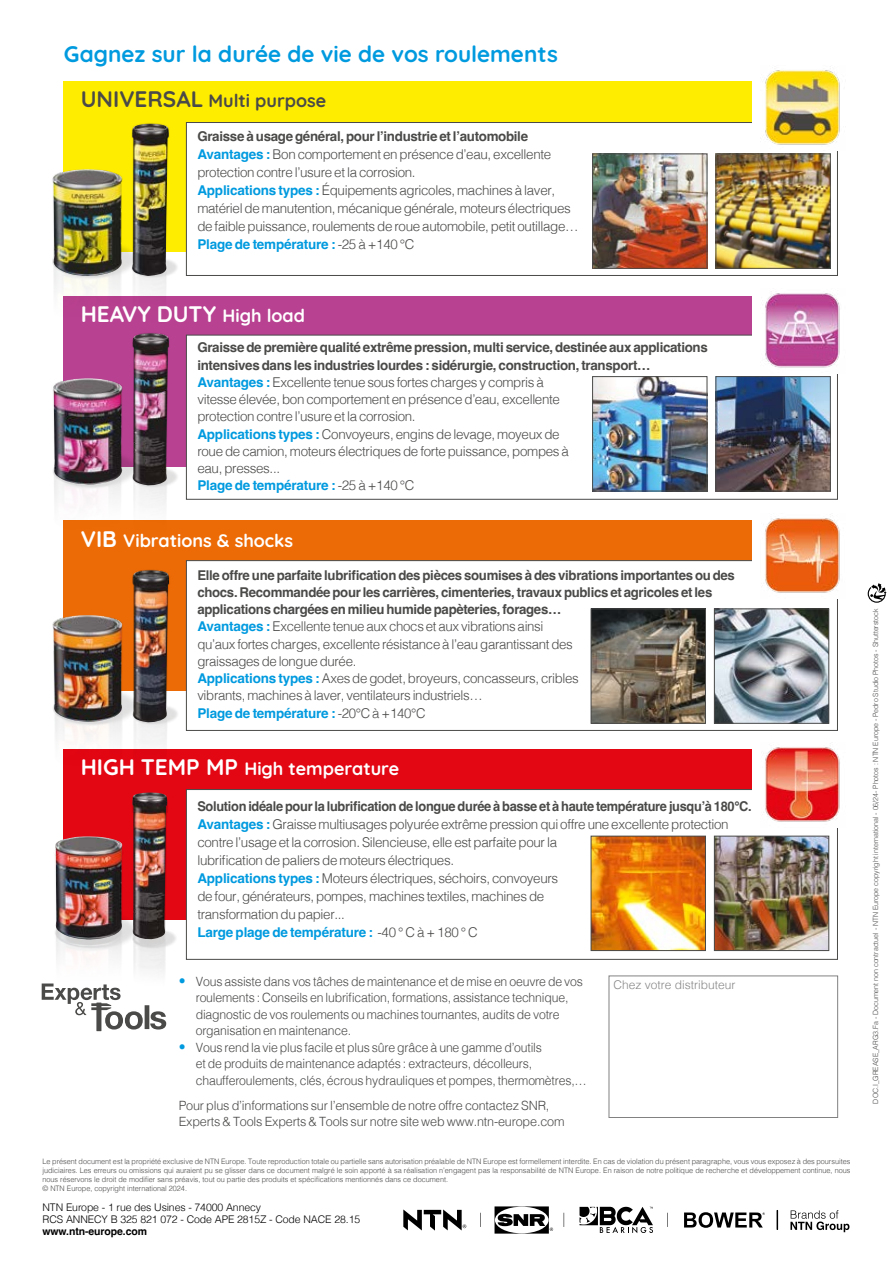
<style>
.page{position:relative;width:893px;height:1263px;background:#fff}
.page>*{position:absolute;margin:0;border:0;box-sizing:border-box;transform-origin:0 0}
.t1{font:300 22.5px "Quicksand";color:#009adf}
.t2{font:300 22.5px "Quicksand";color:#fff}
.t3{font:300 18px "Quicksand";color:#fff}
.t4{font:300 18px "Quicksand";color:#4a4a49}
.t5{font:300 13.5px/17.2px "Helvetica";letter-spacing:-.025em;color:#4a4a49}
.t6{font:300 12.75px/16.5px "Helvetica";letter-spacing:-.015em;color:#4a4a49;scale:.96 1}
.t7{font:300 12.75px/16.5px "Helvetica";letter-spacing:-.015em;color:#4a4a49}
.t8{font:300 12px "Helvetica";color:#878787}
.t9{font:300 10.5px/12px "Helvetica";letter-spacing:-.01em;color:#000}
.t10{font:700 10.5px "Helvetica";letter-spacing:-.01em;color:#000}
.t11{font:300 7.5px/9px "Helvetica";color:#4a4a49}
.t12{font:300 7.2px "Helvetica";color:#4a4a49}
.s1{font-size:22.5px}
.s2{font-weight:700}
.s3{font-weight:700;color:#009adf}
.s4{font-size:18px}
.s5{font-size:14.25px;color:#009adf}
</style>
<div class="page">
<div style="left:64px;top:81px;width:774px;height:171px;background:#ffed00"></div>
<div style="left:186px;top:122px;width:652px;height:154px;background:#fff;border:1px solid #4a4a49"></div>
<img style="left:594px;top:156px;width:111px;height:110px">
<div style="left:592px;top:154px;width:115px;height:114px;border:1px solid #4a4a49"></div>
<img style="left:718px;top:156px;width:110px;height:110px">
<div style="left:716px;top:154px;width:114px;height:114px;border:1px solid #4a4a49"></div>
<div style="left:753px;top:65px;width:92px;height:85px;background:#fff"></div>
<img style="left:765px;top:70px;width:75px;height:75px">
<div style="left:64px;top:296px;width:774px;height:170px;background:#b94191"></div>
<div style="left:186px;top:335px;width:652px;height:165px;background:#fff;border:1px solid #4a4a49"></div>
<img style="left:594px;top:378px;width:111px;height:111px">
<div style="left:592px;top:376px;width:115px;height:115px;border:1px solid #4a4a49"></div>
<img style="left:718px;top:378px;width:110px;height:111px">
<div style="left:716px;top:376px;width:114px;height:115px;border:1px solid #4a4a49"></div>
<div style="left:753px;top:289px;width:92px;height:85px;background:#fff"></div>
<img style="left:765px;top:293px;width:75px;height:75px">
<div style="left:64px;top:520px;width:774px;height:171px;background:#ed6b06"></div>
<div style="left:186px;top:560px;width:652px;height:171px;background:#fff;border:1px solid #4a4a49"></div>
<img style="left:593px;top:611px;width:111px;height:110px">
<div style="left:591px;top:609px;width:115px;height:114px;border:1px solid #4a4a49"></div>
<img style="left:716px;top:611px;width:111px;height:110px">
<div style="left:714px;top:609px;width:115px;height:114px;border:1px solid #4a4a49"></div>
<div style="left:753px;top:513px;width:92px;height:85px;background:#fff"></div>
<img style="left:765px;top:518px;width:75px;height:75px">
<div style="left:64px;top:749px;width:774px;height:170px;background:#e30613"></div>
<div style="left:186px;top:789px;width:652px;height:171px;background:#fff;border:1px solid #4a4a49"></div>
<img style="left:593px;top:838px;width:111px;height:111px">
<div style="left:591px;top:836px;width:115px;height:115px;border:1px solid #4a4a49"></div>
<img style="left:716px;top:838px;width:111px;height:111px">
<div style="left:714px;top:836px;width:115px;height:115px;border:1px solid #4a4a49"></div>
<div style="left:753px;top:742px;width:92px;height:85px;background:#fff"></div>
<img style="left:765px;top:747px;width:75px;height:75px">
<div style="left:96px;top:1002px;width:5px;height:29px;background:#4a4a49"></div>
<svg style="left:42px;top:983px;width:124px;height:46px"></svg>
<img style="left:54px;top:118px;width:135px;height:210px">
<img style="left:52px;top:124px;width:117px;height:152px">
<img style="left:54px;top:328px;width:143px;height:231px">
<img style="left:53px;top:333px;width:116px;height:153px">
<img style="left:55px;top:565px;width:123px;height:224px">
<img style="left:52px;top:570px;width:117px;height:153px">
<img style="left:46px;top:789px;width:148px;height:220px">
<img style="left:55px;top:792px;width:113px;height:148px">
<svg style="left:776px;top:1210px;width:2px;height:20px"></svg>
<svg style="left:790px;top:1210px;width:59px;height:22px"></svg>
<svg style="left:684px;top:1212px;width:81px;height:16px"></svg>
<svg style="left:579px;top:1207px;width:74px;height:26px"></svg>
<svg style="left:494px;top:1206px;width:59px;height:27px"></svg>
<svg style="left:403px;top:1209px;width:63px;height:21px"></svg>
<svg style="left:667px;top:1213px;width:1px;height:14px"></svg>
<svg style="left:564px;top:1213px;width:1px;height:14px"></svg>
<svg style="left:480px;top:1213px;width:1px;height:14px"></svg>
<svg style="left:868px;top:583px;width:19px;height:20px"></svg>
<h1 class="t1" style="left:64px;top:36px;width:496px">Gagnez sur la durée de vie de vos roulements</h1>
<h2 class="t4" style="left:81px;top:86px;width:247px"><span class="s1">UNIVERSAL</span> Multi purpose</h2>
<p class="t5" style="left:197px;top:126px;width:383px;line-height:18px"><span class="s2">Graisse à usage général, pour l’industrie et l’automobile </span><span class="s3">Avantages :</span> Bon comportement en présence d’eau, excellente protection contre l’usure et la corrosion.<br><span class="s3">Applications types :</span> Équipements agricoles, machines à laver, matériel de manutention, mécanique générale, moteurs électriques de faible puissance, roulements de roue automobile, petit outillage… <span class="s3">Plage de température :</span> -25 à +140 °C</p>
<h1 class="t2" style="left:81px;top:296px;width:226px">HEAVY DUTY <span class="s4">High load</span></h1>
<p class="t5" style="left:197px;top:338px;width:512px"><span class="s2">Graisse de première qualité extrême pression, multi service, destinée aux applications intensives dans les industries lourdes : sidérurgie, construction, transport… </span><span class="s3">Avantages :</span> Excellente tenue sous fortes charges y compris à<br>vitesse élevée, bon comportement en présence d’eau, excellente<br>protection contre l’usure et la corrosion.<br><span class="s3">Applications types :</span> Convoyeurs, engins de levage, moyeux de<br>roue de camion, moteurs électriques de forte puissance, pompes à<br>eau, presses...<br><span class="s3">Plage de température :</span> -25 à +140 °C</p>
<h2 class="t3" style="left:81px;top:526px;width:214px"><span class="s1">VIB</span> Vibrations &amp; shocks</h2>
<p class="t5" style="left:197px;top:565px;width:539px"><span class="s2">Elle offre une parfaite lubrification des pièces soumises à des vibrations importantes ou des chocs. Recommandée pour les carrières, cimenteries, travaux publics et agricoles et les applications chargées en milieu humide papèteries, forages…<br></span><span class="s3">Avantages :</span> Excellente tenue aux chocs et aux vibrations ainsi<br>qu’aux fortes charges, excellente résistance à l’eau garantissant des<br>graissages de longue durée.<br><span class="s3">Applications types :</span> Axes de godet, broyeurs, concasseurs, cribles<br>vibrants, machines à laver, ventilateurs industriels…<br><span class="s3">Plage de température :</span> -20°C à +140°C</p>
<h2 class="t3" style="left:81px;top:755px;width:320px"><span class="s1">HIGH TEMP MP</span> High temperature</h2>
<p class="t5" style="left:197px;top:796px;width:556px;line-height:18px"><span class="s2">Solution idéale pour la lubrification de longue durée à basse et à haute température jusqu’à 180°C.<br></span><span class="s3">Avantages :</span> Graisse multiusages polyurée extrême pression qui offre une excellente protection contre l’usage et la corrosion. Silencieuse, elle est parfaite pour la<br>lubrification de paliers de moteurs électriques.<br><span class="s3">Applications types :</span> Moteurs électriques, séchoirs, convoyeurs<br>de four, générateurs, pompes, machines textiles, machines de<br>transformation du papier...<br><span class="s3">Large plage de température :</span> -40 ° C à + 180 ° C</p>
<p class="t6" style="left:196px;top:972px;width:405px;text-indent:-17px"><span class="s5">•</span> Vous assiste dans vos tâches de maintenance et de mise en oeuvre de vos roulements : Conseils en lubrification, formations, assistance technique, diagnostic de vos roulements ou machines tournantes, audits de votre organisation en maintenance.</p>
<p class="t6" style="left:196px;top:1038px;width:409px;text-indent:-17px"><span class="s5">•</span> Vous rend la vie plus facile et plus sûre grâce à une gamme d’outils<br>et de produits de maintenance adaptés : extracteurs, décolleurs, chaufferoulements, clés, écrous hydrauliques et pompes, thermomètres,…</p>
<p class="t7" style="left:179px;top:1096px;width:387px">Pour plus d’informations sur l’ensemble de notre offre contactez SNR,<br>Experts &amp; Tools Experts &amp; Tools sur notre site web www.ntn-europe.com</p>
<p class="t8" style="left:613px;top:974px;width:124px">Chez votre distributeur</p>
<p class="t11" style="left:43px;top:1156px;width:809px">Le présent document est la propriété exclusive de NTN Europe. Toute reproduction totale ou partielle sans autorisation préalable de NTN Europe est formellement interdite. En cas de violation du présent paragraphe, vous vous exposez à des poursuites judiciaires. Les erreurs ou omissions qui auraient pu se glisser dans ce document malgré le soin apporté à sa réalisation n’engagent pas la responsabilité de NTN Europe. En raison de notre politique de recherche et développement continue, nous nous réservons le droit de modifier sans préavis, tout ou partie des produits et spécifications mentionnés dans ce document.<br>© NTN Europe, copyright international 2024.</p>
<p class="t9" style="left:43px;top:1200px;width:319px">NTN Europe - 1 rue des Usines - 74000 Annecy<br>RCS ANNECY B 325 821 072 - Code APE 2815Z - Code NACE 28.15</p>
<p class="t10" style="left:43px;top:1225px;width:106px">www.ntn-europe.com</p>
<p class="t12" style="left:869px;top:1103px;width:496px;rotate:-90deg">DOC.I_GREASE_ARG3.Fa - Document non contractuel - NTN Europe copyright international - 06/24- Photos : NTN Europe - Pedro Studio Photos - Shutterstock</p>
</div>
